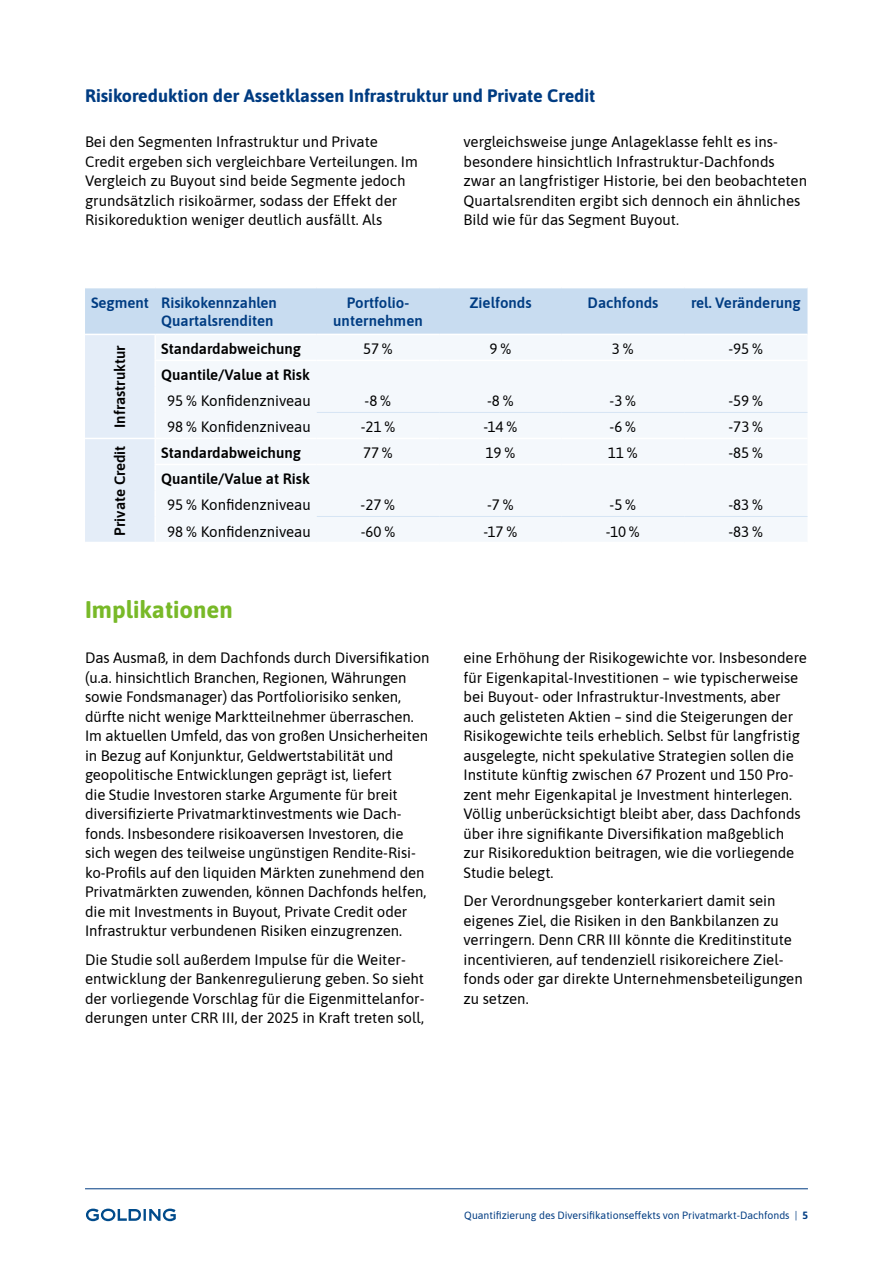
<style>
.page{position:relative;width:893px;height:1263px;background:#fff}
.page>*{position:absolute;margin:0;border:0;box-sizing:border-box;transform-origin:0 0}
.t1{font:700 24px "Asap";color:#78b928}
.t2{font:700 18px "Asap";color:#003c82}
.t3{font:15px/19.5px "Asap";color:#000}
.t4{font:600 15px "Asap";color:#000}
.t5{font:600 15px/18px "Asap";color:#003c82;text-align:right}
.t6{font:10.5px "Asap";color:#003c82}
.s1{font-weight:700}
</style>
<div class="page">
<svg style="left:86px;top:1208px;width:90px;height:13px"></svg>
<hr style="left:85px;top:1188px;width:723px;height:1px;background:#003c82">
<svg style="left:85px;top:288px;width:722px;height:254px;background:#d1e1f2"></svg>
<div style="left:156px;top:335px;width:651px;height:207px;background:#f4f8fc"></div>
<hr style="left:85px;top:334px;width:70px;height:1px;background:#fff">
<hr style="left:155px;top:334px;width:162px;height:1px;background:#fff">
<hr style="left:154px;top:335px;width:2px;height:25px;background:#fff">
<hr style="left:154px;top:361px;width:2px;height:25px;background:#fff">
<hr style="left:154px;top:386px;width:2px;height:26px;background:#fff">
<hr style="left:154px;top:412px;width:2px;height:26px;background:#fff">
<hr style="left:154px;top:439px;width:2px;height:25px;background:#fff">
<hr style="left:154px;top:465px;width:2px;height:25px;background:#fff">
<hr style="left:154px;top:490px;width:2px;height:26px;background:#fff">
<hr style="left:154px;top:516px;width:2px;height:26px;background:#fff">
<hr style="left:317px;top:334px;width:122px;height:1px;background:#fff">
<hr style="left:439px;top:334px;width:123px;height:1px;background:#fff">
<hr style="left:562px;top:334px;width:122px;height:1px;background:#fff">
<hr style="left:684px;top:334px;width:123px;height:1px;background:#fff">
<hr style="left:154px;top:360px;width:163px;height:1px;background:#fff">
<hr style="left:317px;top:360px;width:122px;height:1px;background:#fff">
<hr style="left:439px;top:360px;width:123px;height:1px;background:#fff">
<hr style="left:562px;top:360px;width:122px;height:1px;background:#fff">
<hr style="left:684px;top:360px;width:123px;height:1px;background:#fff">
<hr style="left:85px;top:438px;width:70px;height:1px;background:#fff">
<hr style="left:155px;top:438px;width:162px;height:1px;background:#fff">
<hr style="left:317px;top:438px;width:122px;height:1px;background:#fff">
<hr style="left:439px;top:438px;width:123px;height:1px;background:#fff">
<hr style="left:562px;top:438px;width:122px;height:1px;background:#fff">
<hr style="left:684px;top:438px;width:123px;height:1px;background:#fff">
<hr style="left:154px;top:464px;width:163px;height:1px;background:#fff">
<hr style="left:317px;top:464px;width:122px;height:1px;background:#fff">
<hr style="left:439px;top:464px;width:123px;height:1px;background:#fff">
<hr style="left:562px;top:464px;width:122px;height:1px;background:#fff">
<hr style="left:684px;top:464px;width:123px;height:1px;background:#fff">
<hr style="left:317px;top:412px;width:122px;height:1px;background:#d6e5f4">
<hr style="left:439px;top:412px;width:123px;height:1px;background:#d6e5f4">
<hr style="left:562px;top:412px;width:122px;height:1px;background:#d6e5f4">
<hr style="left:684px;top:412px;width:123px;height:1px;background:#d6e5f4">
<hr style="left:317px;top:516px;width:122px;height:1px;background:#d6e5f4">
<hr style="left:439px;top:516px;width:123px;height:1px;background:#d6e5f4">
<hr style="left:562px;top:516px;width:122px;height:1px;background:#d6e5f4">
<hr style="left:684px;top:516px;width:123px;height:1px;background:#d6e5f4">
<p class="t2" style="left:85px;top:83px;width:512px">Risikoreduktion der Assetklassen Infrastruktur und Private Credit</p>
<p class="t3" style="left:85px;top:132px;width:334px">Bei den Segmenten Infrastruktur und Private Credit ergeben sich vergleichbare Verteilungen. Im Vergleich zu Buyout sind beide Segmente jedoch grundsätzlich risikoärmer, sodass der Effekt der Risikoreduktion weniger deutlich ausfällt. Als</p>
<p class="t3" style="left:463px;top:132px;width:345px">vergleichsweise junge Anlageklasse fehlt es ins&shy;besondere hinsichtlich Infrastruktur-Dachfonds zwar an langfristiger Historie, bei den beobachteten Quartalsrenditen ergibt sich dennoch ein ähnliches Bild wie für das Segment Buyout.</p>
<p class="t5" style="left:91px;top:293px;width:187px">Segment Risikokennzahlen<br>Quartalsrenditen</p>
<p class="t5" style="left:333px;top:293px;width:91px;text-align:center">Portfolio&shy;unternehmen</p>
<p class="t5" style="left:469px;top:293px;width:64px">Zielfonds</p>
<p class="t5" style="left:588px;top:293px;width:72px">Dachfonds</p>
<p class="t5" style="left:691px;top:293px;width:111px">rel. Veränderung</p>
<p class="t4" style="left:109px;top:428px;width:84px;rotate:-90deg">Infrastruktur</p>
<p class="t4" style="left:161px;top:339px;width:141px">Standardabweichung</p>
<p class="t3" style="left:363px;top:339px;width:32px">57%</p>
<p class="t3" style="left:489px;top:339px;width:24px">9%</p>
<p class="t3" style="left:612px;top:339px;width:24px">3%</p>
<p class="t3" style="left:728px;top:339px;width:36px">-95 %</p>
<p class="t4" style="left:161px;top:365px;width:150px">Quantile/Value at Risk</p>
<p class="t3" style="left:167px;top:391px;width:145px">95 % Konfidenzniveau</p>
<p class="t3" style="left:365px;top:391px;width:28px">-8%</p>
<p class="t3" style="left:487px;top:391px;width:28px">-8%</p>
<p class="t3" style="left:610px;top:391px;width:28px">-3%</p>
<p class="t3" style="left:728px;top:391px;width:36px">-59 %</p>
<p class="t3" style="left:167px;top:417px;width:145px">98 % Konfidenzniveau</p>
<p class="t3" style="left:361px;top:417px;width:36px">-21 %</p>
<p class="t3" style="left:483px;top:417px;width:36px">-14 %</p>
<p class="t3" style="left:610px;top:417px;width:28px">-6%</p>
<p class="t3" style="left:728px;top:417px;width:36px">-73 %</p>
<p class="t4" style="left:109px;top:535px;width:92px;rotate:-90deg">Private Credit</p>
<p class="t4" style="left:161px;top:443px;width:141px">Standardabweichung</p>
<p class="t3" style="left:363px;top:443px;width:32px">77%</p>
<p class="t3" style="left:485px;top:443px;width:32px">19%</p>
<p class="t3" style="left:608px;top:443px;width:32px">11%</p>
<p class="t3" style="left:728px;top:443px;width:36px">-85 %</p>
<p class="t4" style="left:161px;top:469px;width:150px">Quantile/Value at Risk</p>
<p class="t3" style="left:167px;top:495px;width:145px">95 % Konfidenzniveau</p>
<p class="t3" style="left:361px;top:495px;width:36px">-27 %</p>
<p class="t3" style="left:487px;top:495px;width:28px">-7%</p>
<p class="t3" style="left:610px;top:495px;width:28px">-5%</p>
<p class="t3" style="left:728px;top:495px;width:36px">-83 %</p>
<p class="t3" style="left:167px;top:521px;width:145px">98 % Konfidenzniveau</p>
<p class="t3" style="left:361px;top:521px;width:36px">-60 %</p>
<p class="t3" style="left:483px;top:521px;width:36px">-17 %</p>
<p class="t3" style="left:606px;top:521px;width:36px">-10 %</p>
<p class="t3" style="left:728px;top:521px;width:36px">-83 %</p>
<h1 class="t1" style="left:85px;top:592px;width:149px">Implikationen</h1>
<p class="t3" style="left:85px;top:648px;width:346px">Das Ausmaß, in dem Dachfonds durch Diversifikation (u.a. hinsichtlich Branchen, Regionen, Währungen sowie Fondsmanager) das Portfoliorisiko senken, dürfte nicht wenige Marktteilnehmer überraschen.<br>Im aktuellen Umfeld, das von großen Unsicherheiten in Bezug auf Konjunktur, Geldwertstabilität und geopolitische Entwicklungen geprägt ist, liefert<br>die Studie Investoren starke Argumente für breit diversifizierte Privatmarktinvestments wie Dach&shy;fonds. Insbesondere risikoaversen Investoren, die sich wegen des teilweise ungünstigen Rendite-Risi&shy;ko-Profils auf den liquiden Märkten zunehmend den Privatmärkten zuwenden, können Dachfonds helfen, die mit Investments in Buyout, Private Credit oder Infrastruktur verbundenen Risiken einzugrenzen.</p>
<p class="t3" style="left:85px;top:949px;width:341px">Die Studie soll außerdem Impulse für die Weiter&shy;entwicklung der Bankenregulierung geben. So sieht der vorliegende Vorschlag für die Eigenmittelanfor&shy;derungen unter CRR III, der 2025 in Kraft treten soll,</p>
<p class="t3" style="left:463px;top:648px;width:345px">eine Erhöhung der Risikogewichte vor. Insbesondere für Eigenkapital-Investitionen – wie typischerweise bei Buyout- oder Infrastruktur-Investments, aber auch gelisteten Aktien – sind die Steigerungen der Risikogewichte teils erheblich. Selbst für langfristig ausgelegte, nicht spekulative Strategien sollen die Institute künftig zwischen 67 Prozent und 150 Pro&shy;zent mehr Eigenkapital je Investment hinterlegen.<br>Völlig unberücksichtigt bleibt aber, dass Dachfonds über ihre signifikante Diversifikation maßgeblich zur Risikoreduktion beitragen, wie die vorliegende Studie belegt.</p>
<p class="t3" style="left:463px;top:891px;width:341px">Der Verordnungsgeber konterkariert damit sein eigenes Ziel, die Risiken in den Bankbilanzen zu verringern. Denn CRR III könnte die Kreditinstitute incentivieren, auf tendenziell risikoreichere Ziel&shy;fonds oder gar direkte Unternehmensbeteiligungen zu setzen.</p>
<p class="t6" style="left:464px;top:1208px;width:345px">Quantifizierung des Diversifikationseffekts von Privatmarkt-Dachfonds | <span class="s1">5</span></p>
</div>
